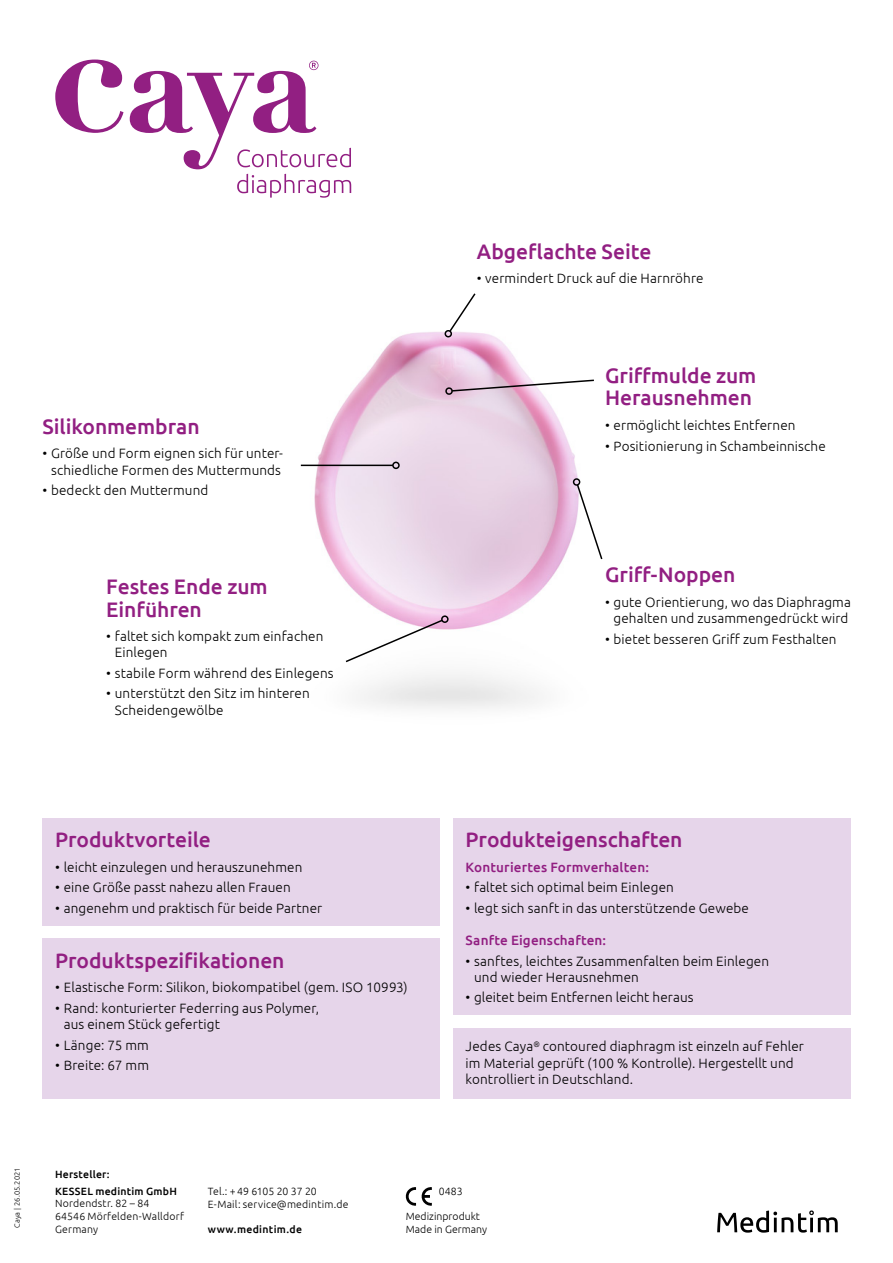
<style>
.page{position:relative;width:893px;height:1263px;background:#fff}
.page>*{position:absolute;margin:0;border:0;box-sizing:border-box;transform-origin:0 0}
.inhalt{font:500 21px/22.5px "Ubuntu";letter-spacing:-.005em;color:#921f82}
.t1{font:300 13.5px/16.2px "Ubuntu";letter-spacing:.01em;color:#000}
.t2{font:500 13.5px "Ubuntu";letter-spacing:.01em;color:#921f82}
.copy_text{font:300 10.5px/12.6px "Ubuntu";letter-spacing:.015em;color:#000}
.copy_text-2{font:500 10.5px "Ubuntu";letter-spacing:.03em;color:#000}
.t3{font:300 7.5px "Ubuntu";letter-spacing:.015em;color:#000}
.s1{font-weight:500}
</style>
<div class="page">
<svg style="left:55px;top:60px;width:69px;height:73px"></svg>
<svg style="left:130px;top:61px;width:221px;height:137px"></svg>
<div style="left:43px;top:939px;width:397px;height:160px;background:#e6d5ea"></div>
<div style="left:453px;top:818px;width:397px;height:197px;background:#e6d5ea"></div>
<div style="left:43px;top:818px;width:397px;height:107px;background:#e6d5ea"></div>
<img style="left:300px;top:330px;width:281px;height:379px">
<svg style="left:450px;top:293px;width:27px;height:40px"></svg>
<div style="left:445px;top:330px;width:7px;height:7px;border:2px solid #000;border-radius:50%"></div>
<svg style="left:344px;top:618px;width:100px;height:45px"></svg>
<div style="left:441px;top:615px;width:8px;height:8px;border:2px solid #000;border-radius:50%"></div>
<svg style="left:444px;top:379px;width:150px;height:18px"></svg>
<hr style="left:301px;top:465px;width:92px;height:1px;background:#000">
<div style="left:392px;top:462px;width:8px;height:7px;border:2px solid #000;border-radius:50%"></div>
<svg style="left:576px;top:483px;width:27px;height:78px"></svg>
<div style="left:573px;top:478px;width:7px;height:8px;border:2px solid #000;border-radius:50%"></div>
<div style="left:453px;top:1028px;width:397px;height:71px;background:#e6d5ea"></div>
<svg style="left:406px;top:1187px;width:26px;height:19px"></svg>
<svg style="left:717px;top:1210px;width:121px;height:22px"></svg>
<p class="inhalt" style="left:43px;top:414px;width:159px">Silikonmembran</p>
<p class="t1" style="left:43px;top:445px;width:242px;text-align:center">• Größe und Form eignen sich für unter&shy;schiedliche Formen des Muttermunds</p>
<p class="t1" style="left:43px;top:482px;width:167px">• bedeckt den Muttermund</p>
<p class="inhalt" style="left:106px;top:574px;width:163px">Festes Ende zum<br>Einführen</p>
<p class="t1" style="left:115px;top:628px;width:210px;text-indent:-9px">• faltet sich kompakt zum einfachen<br>Einlegen</p>
<p class="t1" style="left:106px;top:665px;width:229px">• stabile Form während des Einlegens</p>
<p class="t1" style="left:115px;top:685px;width:196px;text-indent:-9px">• unterstützt den Sitz im hinteren<br>Scheidengewölbe</p>
<p class="inhalt" style="left:55px;top:827px;width:157px">Produktvorteile</p>
<p class="t1" style="left:55px;top:858px;width:249px">• leicht einzulegen und herauszunehmen</p>
<p class="t1" style="left:55px;top:879px;width:237px">• eine Größe passt nahezu allen Frauen</p>
<p class="t1" style="left:55px;top:899px;width:268px">• angenehm und praktisch für beide Partner</p>
<p class="inhalt" style="left:55px;top:948px;width:231px">Produktspezifikationen</p>
<p class="t1" style="left:55px;top:979px;width:354px">• Elastische Form: Silikon, biokompatibel (gem. ISO 10993)</p>
<p class="t1" style="left:64px;top:1000px;width:257px;text-indent:-9px">• Rand: konturierter Federring aus Polymer, aus einem Stück gefertigt</p>
<p class="t1" style="left:55px;top:1036px;width:95px">• Länge: 75 mm</p>
<p class="t1" style="left:55px;top:1057px;width:95px">• Breite: 67 mm</p>
<p class="inhalt" style="left:477px;top:239px;width:176px">Abgeflachte Seite</p>
<p class="t1" style="left:477px;top:270px;width:228px">• vermindert Druck auf die Harnröhre</p>
<p class="inhalt" style="left:605px;top:363px;width:153px">Griffmulde zum<br>Herausnehmen</p>
<p class="t1" style="left:605px;top:417px;width:192px">• ermöglicht leichtes Entfernen</p>
<p class="t1" style="left:605px;top:437px;width:222px">• Positionierung in Schambeinnische</p>
<p class="inhalt" style="left:605px;top:563px;width:132px">Griff-Noppen</p>
<p class="t1" style="left:605px;top:594px;width:247px;text-align:center">• gute Orientierung, wo das Diaphragma gehalten und zusammengedrückt wird</p>
<p class="t1" style="left:605px;top:630px;width:233px">• bietet besseren Griff zum Festhalten</p>
<p class="inhalt" style="left:466px;top:827px;width:218px">Produkteigenschaften</p>
<p class="t2" style="left:466px;top:858px;width:185px">Konturiertes Formverhalten:</p>
<p class="t1" style="left:466px;top:879px;width:210px">• faltet sich optimal beim Einlegen</p>
<p class="t1" style="left:466px;top:899px;width:285px">• legt sich sanft in das unterstützende Gewebe</p>
<p class="t2" style="left:466px;top:932px;width:142px">Sanfte Eigenschaften:</p>
<p class="t1" style="left:474px;top:952px;width:296px;text-indent:-9px">• sanftes, leichtes Zusammenfalten beim Einlegen und wieder Herausnehmen</p>
<p class="t1" style="left:466px;top:989px;width:230px">• gleitet beim Entfernen leicht heraus</p>
<p class="t1" style="left:466px;top:1038px;width:340px">Jedes Caya<sup>®</sup> contoured diaphragm ist einzeln auf Fehler im Material geprüft (100 % Kontrolle). Hergestellt und kontrolliert in Deutschland.</p>
<p class="t3" style="left:13px;top:1228px;width:62px;rotate:-90deg">Caya | 26.05.2021</p>
<p class="copy_text-2" style="left:55px;top:1167px;width:56px">Hersteller:</p>
<p class="copy_text" style="left:55px;top:1184px;width:131px"><span class="s1">KESSEL medintim GmbH<br></span>Nordendstr. 82 – 84<br>64546 Mörfelden-Walldorf</p>
<p class="copy_text" style="left:55px;top:1222px;width:45px">Germany</p>
<p class="copy_text" style="left:208px;top:1185px;width:111px">Tel.: +49 6105 20 37 20</p>
<p class="copy_text" style="left:439px;top:1185px;width:25px">0483</p>
<p class="copy_text" style="left:208px;top:1197px;width:142px">E-Mail: service@medintim.de</p>
<p class="copy_text-2" style="left:208px;top:1223px;width:96px">www.medintim.de</p>
<p class="copy_text" style="left:406px;top:1210px;width:76px">Medizinprodukt</p>
<p class="copy_text" style="left:406px;top:1222px;width:83px">Made in Germany</p>
</div>
